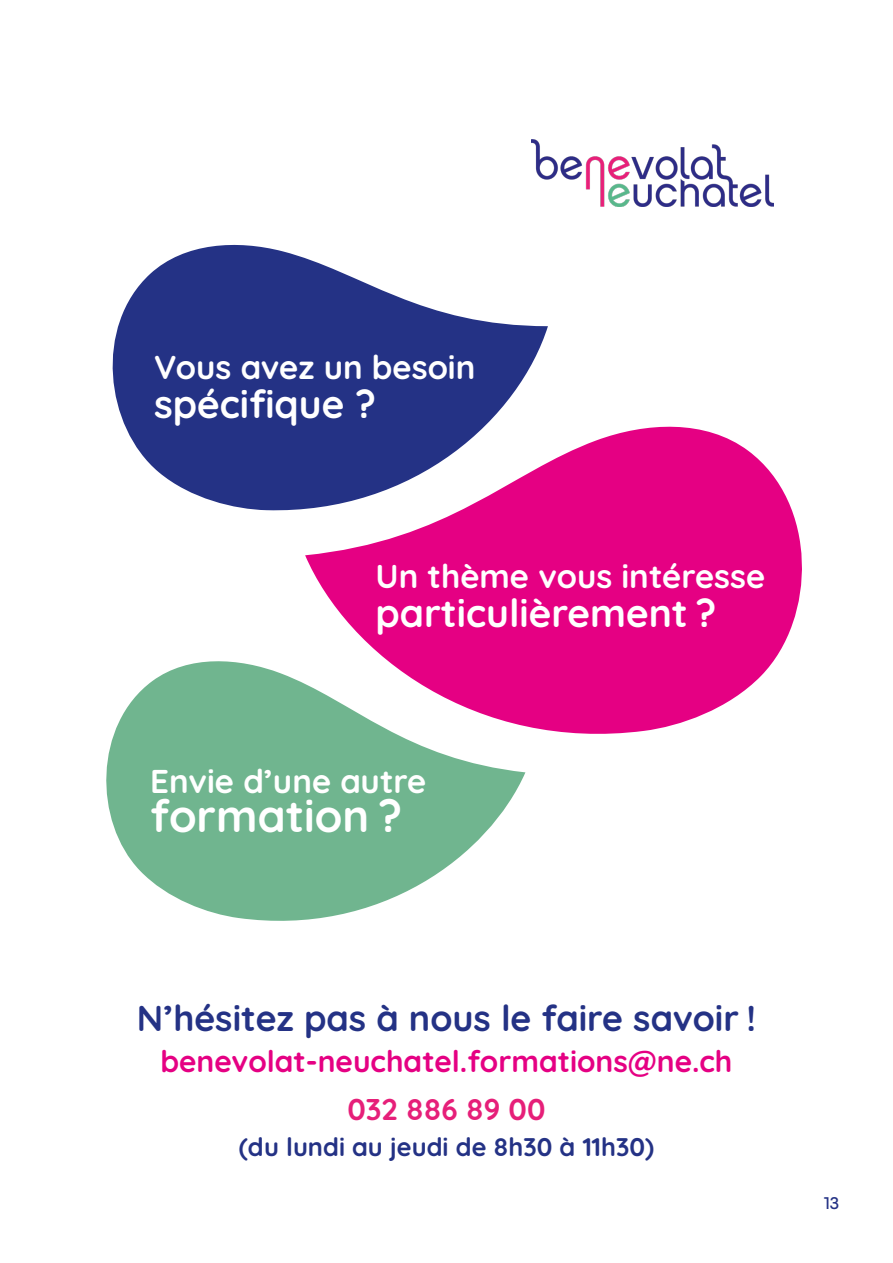
<style>
.page{position:relative;width:893px;height:1263px;background:#fff}
.page>*{position:absolute;margin:0;border:0;box-sizing:border-box;transform-origin:0 0}
.t1{font:700 45px "Quicksand";color:#fff}
.t2{font:700 39px "Quicksand";color:#fff}
.t3{font:700 36px "Quicksand";color:#243285}
.t4{font:700 33px "Quicksand";color:#fff}
.t5{font:700 30px "Quicksand";color:#e50083}
.t6{font:700 30px "Quicksand";color:#e61f79}
.t7{font:700 25.5px "Quicksand";color:#243285}
.t8{font:500 18px "All Round Gothic";color:#243285}
</style>
<div class="page">
<svg style="left:106px;top:661px;width:419px;height:260px;fill:#70b58f"></svg>
<svg style="left:305px;top:426px;width:497px;height:326px;fill:#e50083"></svg>
<svg style="left:112px;top:244px;width:436px;height:270px;fill:#243285"></svg>
<img style="left:531px;top:140px;width:243px;height:66px">
<p class="t4" style="left:154px;top:341px;width:323px">Vous avez un besoin</p>
<p class="t2" style="left:154px;top:373px;width:223px">spécifique ?</p>
<p class="t4" style="left:375px;top:550px;width:391px">Un thème vous intéresse</p>
<p class="t2" style="left:375px;top:582px;width:343px">particulièrement ?</p>
<p class="t4" style="left:150px;top:756px;width:277px">Envie d’une autre</p>
<p class="t1" style="left:150px;top:781px;width:253px">formation ?</p>
<p class="t3" style="left:137px;top:990px;width:620px">N’hésitez pas à nous le faire savoir !</p>
<p class="t5" style="left:160px;top:1038px;width:574px">benevolat-neuchatel.formations@ne.ch</p>
<p class="t6" style="left:347px;top:1086px;width:199px">032 886 89 00</p>
<p class="t7" style="left:239px;top:1127px;width:417px">(du lundi au jeudi de 8h30 à 11h30)</p>
<p class="t8" style="left:824px;top:1192px;width:17px">13</p>
</div>
